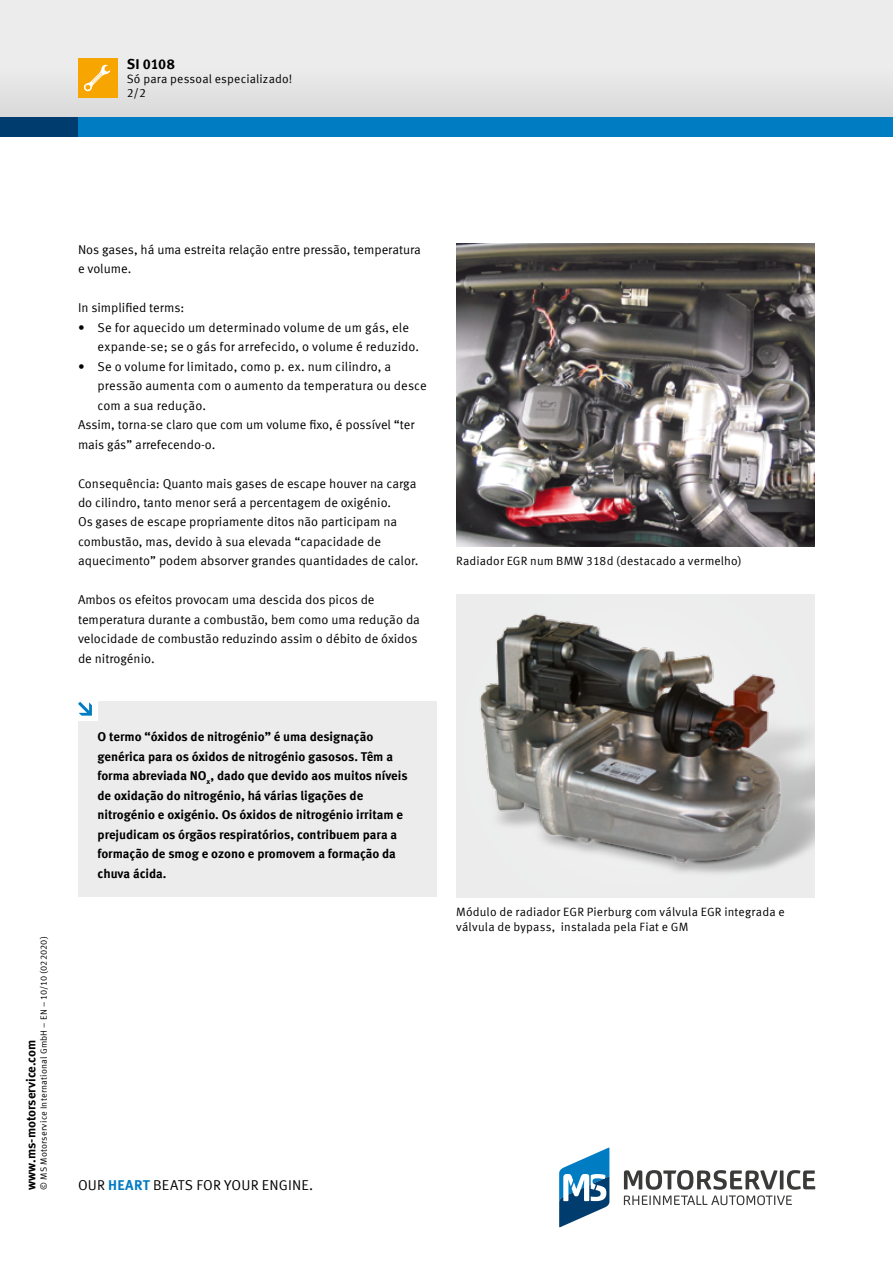
<style>
.page{position:relative;width:893px;height:1263px;background:#fff}
.page>*{position:absolute;margin:0;border:0;box-sizing:border-box;transform-origin:0 0}
.t1{font:14.25px "Meta Offc Pro Norm";letter-spacing:.01em;color:#000}
.t2{font:700 14.25px "Meta Offc Pro";color:#000}
.t3{font:12.75px/19.5px "Meta Offc Pro Norm";color:#000}
.t4{font:700 12.75px/19.5px "Meta Offc Pro";color:#000}
.t5{font:12px/14.7px "Meta Offc Pro Norm";letter-spacing:.01em;color:#000}
.t6{font:9px "Meta Offc Pro Norm";letter-spacing:.02em;color:#000}
.s1{font-family:"Meta Offc Pro";font-weight:700;color:#007cc3}
</style>
<div class="page">
<svg style="left:559px;top:1147px;width:50px;height:80px"></svg>
<svg style="left:624px;top:1170px;width:191px;height:35px"></svg>
<div style="left:0;top:0;width:893px;height:127px;background:#ececec"></div>
<div style="left:0;top:68px;width:893px;height:49px;background:#e2e2e2"></div>
<div style="left:0;top:117px;width:893px;height:19px;background:#003d6e"></div>
<div style="left:78px;top:117px;width:815px;height:19px;background:#007cc3"></div>
<div style="left:78px;top:58px;width:39px;height:39px;background:#f7a500"></div>
<svg style="left:83px;top:64px;width:27px;height:28px"></svg>
<img style="left:456px;top:244px;width:359px;height:302px">
<div style="left:456px;top:595px;width:359px;height:302px;background:#ececed"></div>
<img style="left:480px;top:613px;width:335px;height:261px">
<div style="left:78px;top:702px;width:359px;height:195px;background:#ececec"></div>
<div style="left:78px;top:702px;width:19px;height:19px;background:#fff"></div>
<svg style="left:78px;top:702px;width:14px;height:14px"></svg>
<p class="t2" style="left:127px;top:53px;width:50px">SI 0108</p>
<p class="t5" style="left:127px;top:85px;width:21px">2/2</p>
<p class="t5" style="left:127px;top:71px;width:167px">Só para pessoal especializado!</p>
<p class="t6" style="left:37px;top:1189px;width:255px;rotate:-90deg">© MS Motorservice International GmbH – EN – 10/10 (022020)</p>
<p class="t4" style="left:21px;top:1189px;width:151px;rotate:-90deg">www.ms-motorservice.com</p>
<p class="t3" style="left:78px;top:239px;width:344px">Nos gases, há uma estreita relação entre pressão, temperatura e volume.</p>
<p class="t3" style="left:78px;top:297px;width:108px">In simplified terms:</p>
<p class="t3" style="left:97px;top:316px;width:323px;text-indent:-19px">• Se for aquecido um determinado volume de um gás, ele expande-se; se o gás for arrefecido, o volume é reduzido.</p>
<p class="t3" style="left:78px;top:355px;width:315px">• Se o volume for limitado, como p. ex. num cilindro, a</p>
<p class="t3" style="left:97px;top:375px;width:331px">pressão aumenta com o aumento da temperatura ou desce</p>
<p class="t3" style="left:97px;top:394px;width:110px">com a sua redução.</p>
<p class="t3" style="left:78px;top:414px;width:338px">Assim, torna-se claro que com um volume fixo, é possível “ter</p>
<p class="t3" style="left:78px;top:433px;width:139px">mais gás” arrefecendo-o.</p>
<p class="t3" style="left:78px;top:472px;width:342px">Consequência: Quanto mais gases de escape houver na carga do cilindro, tanto menor será a percentagem de oxigénio.<br>Os gases de escape propriamente ditos não participam na combustão, mas, devido à sua elevada “capacidade de aquecimento” podem absorver grandes quantidades de calor.</p>
<p class="t3" style="left:78px;top:589px;width:343px">Ambos os efeitos provocam uma descida dos picos de temperatura durante a combustão, bem como uma redução da velocidade de combustão reduzindo assim o débito de óxidos de nitrogénio.</p>
<p class="t4" style="left:97px;top:726px;width:312px">O termo “óxidos de nitrogénio” é uma designação genérica para os óxidos de nitrogénio gasosos. Têm a forma abreviada NO<sub>x</sub>, dado que devido aos muitos níveis de oxidação do nitrogénio, há várias ligações de nitrogénio e oxigénio. Os óxidos de nitrogénio irritam e prejudicam os órgãos respiratórios, contribuem para a formação de smog e ozono e promovem a formação da chuva ácida.</p>
<p class="t1" style="left:78px;top:1174px;width:237px">OUR <span class="s1">HEART</span> BEATS FOR YOUR ENGINE.</p>
<p class="t5" style="left:456px;top:553px;width:287px">Radiador EGR num BMW 318d (destacado a vermelho)</p>
<p class="t5" style="left:456px;top:904px;width:330px">Módulo de radiador EGR Pierburg com válvula EGR integrada e válvula de bypass, instalada pela Fiat e GM</p>
</div>
